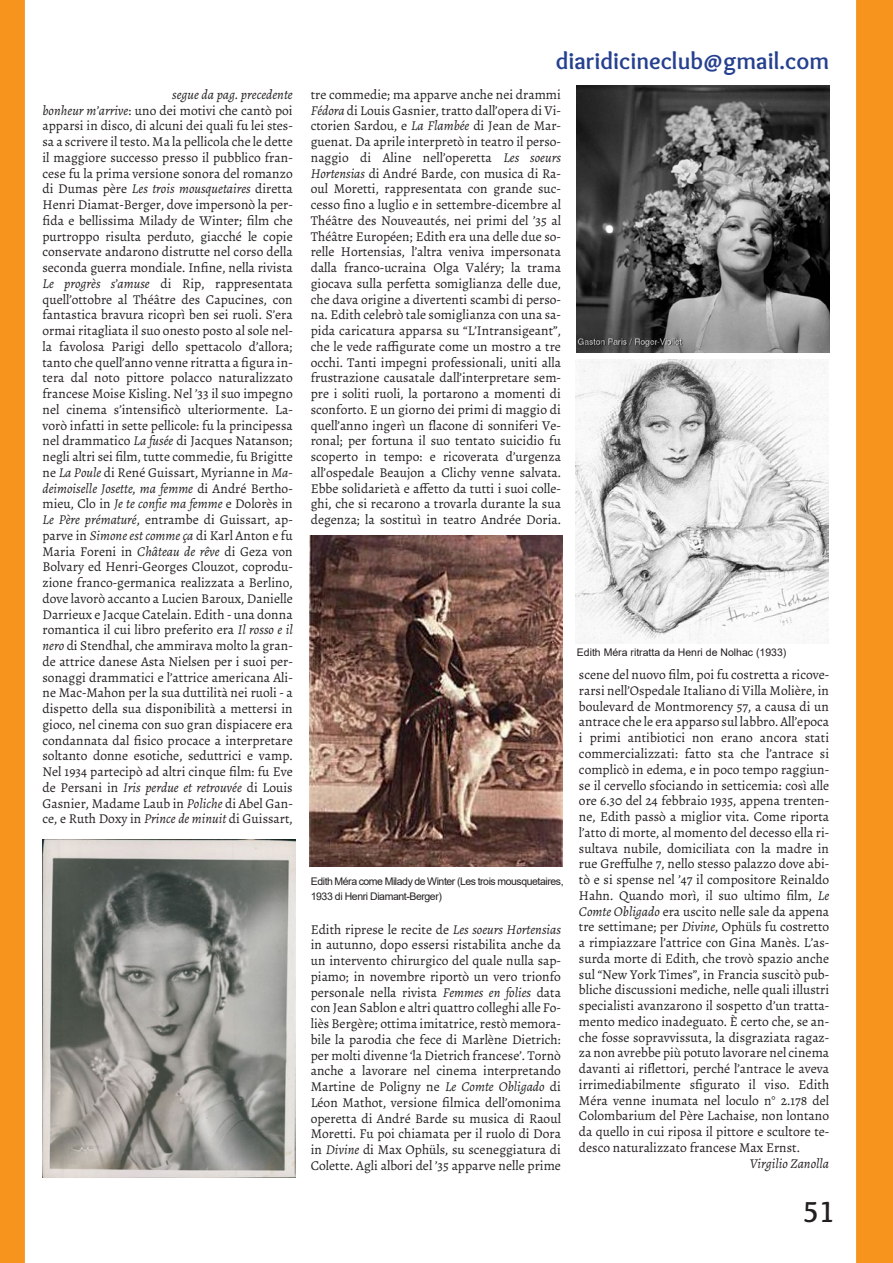
<style>
.page{position:relative;width:893px;height:1263px;background:#fff}
.page>*{position:absolute;margin:0;border:0;box-sizing:border-box;transform-origin:0 0}
.t1{font:700 30px "Overlock";color:#231f20}
.t2{font:700 24px "Overlock";color:#25408f}
.Testo{font:13.5px/15.8px "Alegreya";color:#231f20;text-align:justify}
.autore_e_segue{font:italic 13.5px "Alegreya";color:#231f20}
.didascalia{font:10.5px/15.8px "Arial";letter-spacing:-.04em;color:#231f20}
.didascalia-2{font:10.5px "Arial";color:#231f20}
.s1{font-style:italic}
.s2{color:#222}
</style>
<div class="page">
<div style="left:856px;top:0;width:37px;height:1263px;background:#f7941d"></div>
<div style="left:0;top:0;width:25px;height:1263px;background:#f7941d"></div>
<img style="left:576px;top:85px;width:253px;height:267px">
<img style="left:43px;top:839px;width:253px;height:339px">
<img style="left:309px;top:536px;width:253px;height:331px">
<img style="left:576px;top:360px;width:253px;height:284px">
<p class="autore_e_segue" style="left:172px;top:86px;width:122px">segue da pag. precedente</p>
<p class="Testo" style="left:43px;top:102px;width:252px"><span class="s1">bonheur m’arrive</span>: uno dei motivi che cantò poi apparsi in disco, di alcuni dei quali fu lei stes&shy;sa a scrivere il testo. Ma la pellicola che le dette il maggiore successo presso il pubblico fran&shy;cese fu la prima versione sonora del romanzo di Dumas père <span class="s1">Les trois mousquetaires</span> diretta Henri Diamat-Berger, dove impersonò la per&shy;fida e bellissima Milady de Winter; film che purtroppo risulta perduto, giacché le copie conservate andarono distrutte nel corso della seconda guerra mondiale. Infine, nella rivista <span class="s1">Le progrès s’amuse</span> di Rip, rappresentata quell’ottobre al Théâtre des Capucines, con fantastica bravura ricoprì ben sei ruoli. S’era ormai ritagliata il suo onesto posto al sole nel&shy;la favolosa Parigi dello spettacolo d’allora; tanto che quell’anno venne ritratta a figura in&shy;tera dal noto pittore polacco naturalizzato francese Moise Kisling. Nel ’33 il suo impegno nel cinema s’intensificò ulteriormente. La&shy;vorò infatti in sette pellicole: fu la principessa nel drammatico <span class="s1">La fusée</span> di Jacques Natanson; negli altri sei film, tutte commedie, fu Brigitte ne <span class="s1">La Poule</span> di René Guissart, Myrianne in <span class="s1">Ma&shy;deimoiselle Josette, ma femme</span> di André Bertho&shy;mieu, Clo in <span class="s1">Je te confie ma femme</span> e Dolorès in <span class="s1">Le Père prématuré</span>, entrambe di Guissart, ap&shy;parve in <span class="s1">Simone est comme ça</span> di Karl Anton e fu Maria Foreni in <span class="s1">Château de rêve</span> di Geza von Bolvary ed Henri-Georges Clouzot, coprodu&shy;zione franco-germanica realizzata <span class="s2">a Berlino, dove lavorò accanto a Lucien Baroux, Danielle Darrieux e Jacque Catelain.</span> Edith - una donna romantica il cui libro preferito era <span class="s1">Il rosso e il nero</span> di Stendhal, che ammirava molto la gran&shy;de attrice danese Asta Nielsen per i suoi per&shy;sonaggi drammatici e l’attrice americana Ali&shy;ne Mac-Mahon per la sua duttilità nei ruoli - a dispetto della sua disponibilità a mettersi in gioco, nel cinema con suo gran dispiacere era condannata dal fisico procace a interpretare soltanto donne esotiche, seduttrici e vamp.<br>Nel 1934 partecipò ad altri cinque film: fu Eve de Persani in <span class="s1">Iris perdue et retrouvée</span> di Louis Gasnier, Madame Laub in <span class="s1">Poliche</span> di Abel Gan&shy;ce, e Ruth Doxy in <span class="s1">Prince de minuit</span> di Guissart,</p>
<h2 class="t2" style="left:556px;top:47px;width:275px">diaridicineclub@gmail.com</h2>
<p class="Testo" style="left:311px;top:86px;width:252px">tre commedie; ma apparve anche nei drammi <span class="s1">Fédora</span> di Louis Gasnier, tratto dall’opera di Vi&shy;ctorien Sardou, e <span class="s1">La Flambée</span> di Jean de Mar&shy;guenat. Da aprile interpretò in teatro il perso&shy;naggio di Aline nell’operetta <span class="s1">Les soeurs Hortensias</span> di André Barde, con musica di Ra&shy;oul Moretti, rappresentata con grande suc&shy;cesso fino a luglio e in settembre-dicembre al Théâtre des Nouveautés, nei primi del ’35 al Théâtre Européen; Edith era una delle due so&shy;relle Hortensias, l’altra veniva impersonata dalla franco-ucraina Olga Valéry; la trama giocava sulla perfetta somiglianza delle due, che dava origine a divertenti scambi di perso&shy;na. Edith celebrò tale somiglianza con una sa&shy;pida caricatura apparsa su “L’Intransigeant”, che le vede raffigurate come un mostro a tre occhi. Tanti impegni professionali, uniti alla frustrazione causatale dall’interpretare sem&shy;pre i soliti ruoli, la portarono a momenti di sconforto. E un giorno dei primi di maggio di quell’anno ingerì un flacone di sonniferi Ve&shy;ronal; per fortuna il suo tentato suicidio fu scoperto in tempo: e ricoverata d’urgenza all’ospedale Beaujon a Clichy venne salvata.<br>Ebbe solidarietà e affetto da tutti i suoi colle&shy;ghi, che si recarono a trovarla durante la sua degenza; la sostituì in teatro Andrée Doria.</p>
<p class="didascalia" style="left:311px;top:873px;width:254px">Edith Méra come Milady de Winter (Les trois mousquetaires,<br>1933 di Henri Diamant-Berger)</p>
<p class="Testo" style="left:311px;top:921px;width:252px">Edith riprese le recite de <span class="s1">Les soeurs Hortensias </span>in autunno, dopo essersi ristabilita anche da un intervento chirurgico del quale nulla sap&shy;piamo; in novembre riportò un vero trionfo personale nella rivista <span class="s1">Femmes en folies</span> data con Jean Sablon e altri quattro colleghi alle Fo&shy;liès Bergère; ottima imitatrice, restò memora&shy;bile la parodia che fece di Marlène Dietrich: per molti divenne ‘la Dietrich francese’. Tornò anche a lavorare nel cinema interpretando Martine de Poligny ne <span class="s1">Le Comte Obligado</span> di Léon Mathot, versione filmica dell’omonima operetta di André Barde su musica di Raoul Moretti. Fu poi chiamata per il ruolo di Dora in <span class="s1">Divine</span> di Max Ophüls, su sceneggiatura di Colette. Agli albori del ’35 apparve nelle prime</p>
<p class="didascalia-2" style="left:577px;top:645px;width:211px">Edith Méra ritratta da Henri de Nolhac (1933)</p>
<p class="Testo" style="left:579px;top:667px;width:252px">scene del nuovo film, poi fu costretta a ricove&shy;rarsi nell’Ospedale Italiano di Villa Molière, in boulevard de Montmorency 57, a causa di un antrace che le era apparso sul labbro. All’epoca i primi antibiotici non erano ancora stati commercializzati: fatto sta che l’antrace si complicò in edema, e in poco tempo raggiun&shy;se il cervello sfociando in setticemia: così alle ore 6.30 del 24 febbraio 1935, appena trenten&shy;ne, Edith passò a miglior vita. Come riporta l’atto di morte, al momento del decesso ella ri&shy;sultava nubile, domiciliata con la madre in rue Greffulhe 7, nello stesso palazzo dove abi&shy;tò e si spense nel ’47 il compositore Reinaldo Hahn. Quando morì, il suo ultimo film, <span class="s1">Le Comte Obligado</span> era uscito nelle sale da appena tre settimane; per <span class="s1">Divine</span>, Ophüls fu costretto a rimpiazzare l’attrice con Gina Manès. L’as&shy;surda morte di Edith, che trovò spazio anche sul “New York Times”, in Francia suscitò pub&shy;bliche discussioni mediche, nelle quali illustri specialisti avanzarono il sospetto d’un tratta&shy;mento medico inadeguato. È certo che, se an&shy;che fosse sopravvissuta, la disgraziata ragaz&shy;za non avrebbe più potuto lavorare nel cinema davanti ai riflettori, perché l’antrace le aveva irrimediabilmente sfigurato il viso. Edith Méra venne inumata nel loculo n° 2.178 del Colombarium del Père Lachaise, non lontano da quello in cui riposa il pittore e scultore te&shy;desco naturalizzato francese Max Ernst.</p>
<p class="autore_e_segue" style="left:750px;top:1155px;width:81px">Virgilio Zanolla</p>
<h1 class="t1" style="left:803px;top:1194px;width:34px">51</h1>
</div>
